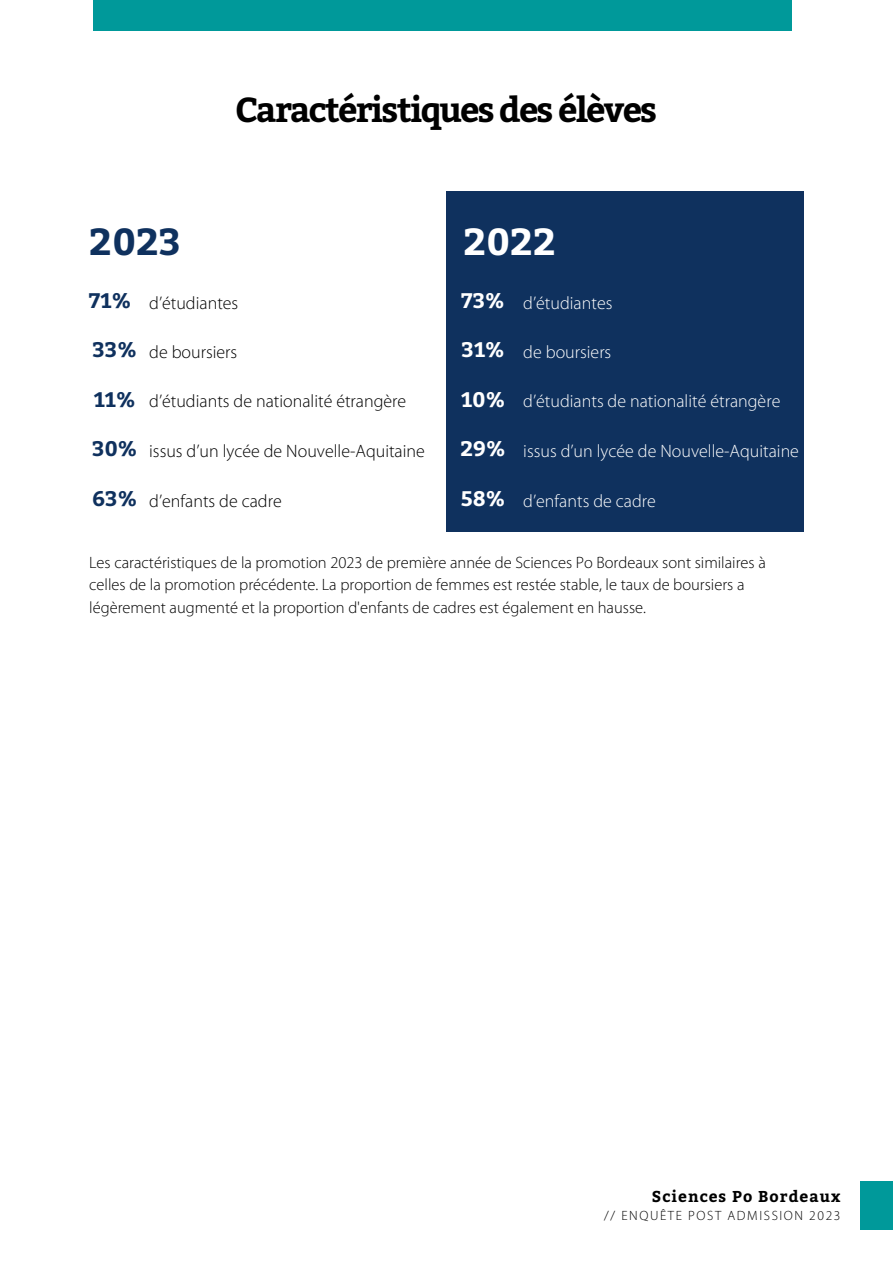
<style>
.page{position:relative;width:893px;height:1264px;background:#fff}
.page>*{position:absolute;margin:0;border:0;box-sizing:border-box;transform-origin:0 0}
.t1{font:700 37.5px "Bitter";color:#0f315e}
.t2{font:700 37.5px "Bitter";color:#fff}
.t3{font:700 34.5px "Bitter";letter-spacing:-.05em;color:#000}
.t4{font:700 21px "Bitter";color:#0f315e}
.t5{font:700 21px "Bitter";color:#fff}
.t6{font:300 18px "Myriad Pro";color:#000}
.t7{font:300 18px "Myriad Pro";color:#fff}
.t8{font:300 16.5px/22.5px "Myriad Pro";color:#000}
.t9{font:700 15.75px "Bitter";letter-spacing:.07em;color:#000}
.t10{font:300 13.5px "Myriad Pro";letter-spacing:.12em;color:#000}
</style>
<div class="page">
<div style="left:860px;top:1181px;width:32px;height:48px;background:#00999a"></div>
<div style="left:447px;top:191px;width:357px;height:340px;background:#0f315e"></div>
<div style="left:93px;top:0;width:698px;height:30px;background:#00999a"></div>
<p class="t3" style="left:235px;top:84px;width:423px">Caractéristiques des élèves</p>
<p class="t1" style="left:89px;top:214px;width:93px">2023</p>
<p class="t4" style="left:89px;top:285px;width:44px">71%</p>
<p class="t6" style="left:149px;top:295px;width:91px">d’étudiantes</p>
<p class="t4" style="left:92px;top:334px;width:46px">33%</p>
<p class="t6" style="left:149px;top:344px;width:89px">de boursiers</p>
<p class="t4" style="left:94px;top:384px;width:44px">11%</p>
<p class="t6" style="left:149px;top:394px;width:258px">d’étudiants de nationalité étrangère</p>
<p class="t4" style="left:92px;top:433px;width:47px">30%</p>
<p class="t6" style="left:149px;top:443px;width:277px">issus d’un lycée de Nouvelle-Aquitaine</p>
<p class="t2" style="left:463px;top:214px;width:94px">2022</p>
<p class="t5" style="left:461px;top:285px;width:45px">73%</p>
<p class="t7" style="left:523px;top:295px;width:91px">d’étudiantes</p>
<p class="t5" style="left:461px;top:334px;width:45px">31%</p>
<p class="t7" style="left:523px;top:344px;width:89px">de boursiers</p>
<p class="t5" style="left:461px;top:384px;width:46px">10%</p>
<p class="t7" style="left:523px;top:394px;width:258px">d’étudiants de nationalité étrangère</p>
<p class="t5" style="left:460px;top:433px;width:47px">29%</p>
<p class="t7" style="left:523px;top:443px;width:277px">issus d’un lycée de Nouvelle-Aquitaine</p>
<p class="t4" style="left:92px;top:483px;width:46px">63%</p>
<p class="t6" style="left:149px;top:493px;width:134px">d’enfants de cadre</p>
<p class="t5" style="left:461px;top:483px;width:46px">58%</p>
<p class="t7" style="left:523px;top:493px;width:134px">d’enfants de cadre</p>
<p class="t8" style="left:89px;top:552px;width:678px">Les caractéristiques de la promotion 2023 de première année de Sciences Po Bordeaux sont similaires à celles de la promotion précédente. La proportion de femmes est restée stable, le taux de boursiers a légèrement augmenté et la proportion d'enfants de cadres est également en hausse.</p>
<p class="t9" style="left:651px;top:1184px;width:190px">Sciences Po Bordeaux</p>
<p class="t10" style="left:604px;top:1210px;width:238px">// ENQUÊTE POST ADMISSION 2023</p>
</div>
